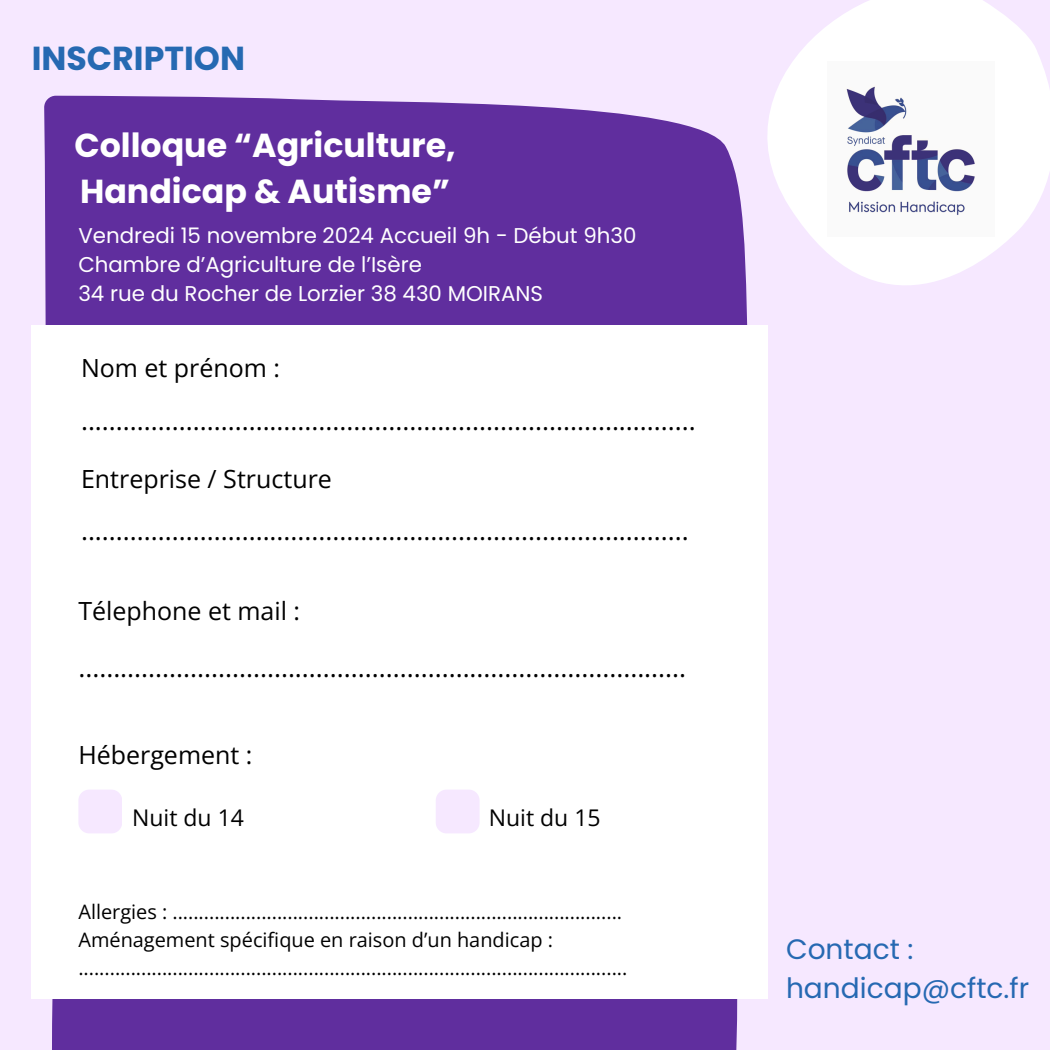
<style>
.page{position:relative;width:1050px;height:1050px;background:#f6e8ff}
.page>*{position:absolute;margin:0;border:0;box-sizing:border-box;transform-origin:0 0}
.t1{font:700 33.3px/45.9px "Poppins";color:#fff}
.t2{font:700 33.3px "Poppins";color:#2669b2}
.t3{font:28.1px/39px "Poppins";color:#2669b2}
.t4{font:26.6px "Open Sans";color:#000}
.t5{font:25px "Open Sans";color:#000}
.t6{font:23px "Open Sans";color:#000}
.t7{font:21.4px "Poppins";color:#fff}
.t8{font:20px "Open Sans";color:#000}
</style>
<div class="page">
<div style="left:44px;top:96px;width:659px;height:229px;background:#602e9e"></div>
<div style="left:52px;top:999px;width:686px;height:51px;background:#602e9e"></div>
<div style="left:32px;top:325px;width:735px;height:674px;background:#fff"></div>
<svg style="left:703px;top:0;width:347px;height:343px"></svg>
<div style="left:78px;top:790px;width:44px;height:43px;background:#f6e8ff"></div>
<div style="left:436px;top:790px;width:43px;height:43px;background:#f6e8ff"></div>
<img style="left:828px;top:62px;width:166px;height:174px">
<p class="t2" style="left:32px;top:35px;width:215px">INSCRIPTION</p>
<h4 class="t1" style="left:74px;top:123px;width:383px">Colloque “Agriculture,<br>Handicap &amp; Autisme”</h4>
<h4 class="t7" style="left:78px;top:221px;width:560px">Vendredi 15 novembre 2024 Accueil 9h - Début 9h30</h4>
<h4 class="t7" style="left:78px;top:250px;width:345px">Chambre d’Agriculture de l’Isère</h4>
<p class="t7" style="left:78px;top:278px;width:466px">34 rue du Rocher de Lorzier 38 430 MOIRANS</p>
<h2 class="t5" style="left:81px;top:350px;width:201px">Nom et prénom :</h2>
<p class="t4" style="left:81px;top:401px;width:616px">........................................................................................</p>
<h4 class="t5" style="left:81px;top:461px;width:252px">Entreprise / Structure</h4>
<p class="t4" style="left:81px;top:512px;width:609px">.......................................................................................</p>
<p class="t5" style="left:78px;top:593px;width:223px">Télephone et mail :</p>
<p class="t4" style="left:78px;top:649px;width:609px">.......................................................................................</p>
<p class="t5" style="left:78px;top:737px;width:176px">Hébergement :</p>
<p class="t6" style="left:132px;top:801px;width:113px">Nuit du 14</p>
<p class="t6" style="left:489px;top:801px;width:113px">Nuit du 15</p>
<p class="t8" style="left:78px;top:897px;width:545px">Allergies : ......................................................................................</p>
<h4 class="t8" style="left:78px;top:925px;width:476px">Aménagement spécifique en raison d’un handicap :</h4>
<p class="t8" style="left:78px;top:953px;width:550px">.........................................................................................................</p>
<p class="t3" style="left:786px;top:930px;width:245px">Contact : handicap@cftc.fr</p>
</div>
